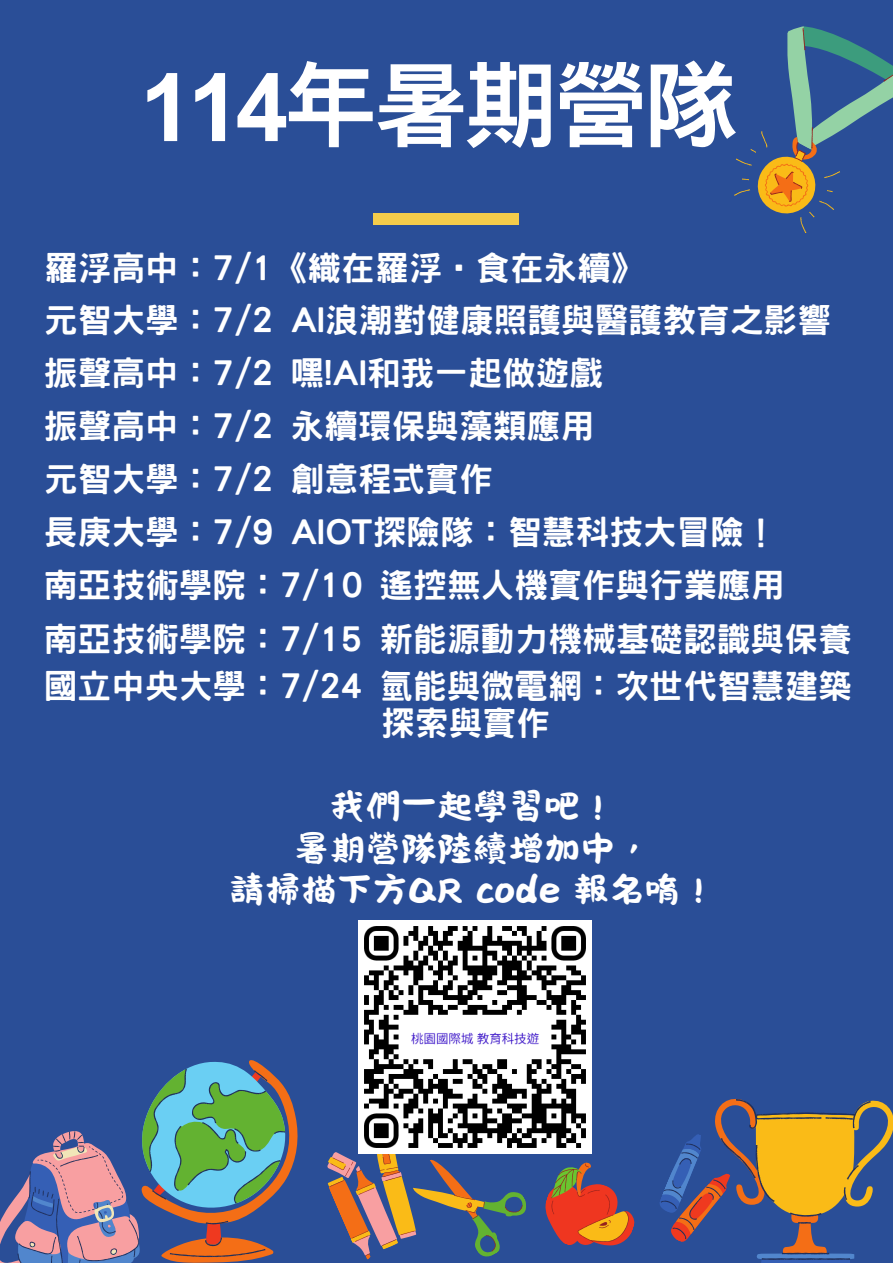
<style>
.page{position:relative;width:893px;height:1263px;background:#fff}
.page>*{position:absolute;margin:0;border:0;box-sizing:border-box;transform-origin:0 0}
.t1{font:700 94.57px "Arial Unicode MS";letter-spacing:-.05em;color:#fff}
.t2{font:39.75px/41.6px "Canva Duo TC";color:#fff;text-align:center}
.t3{font:800 33.75px "Han Wang Hei";color:#fff}
</style>
<div class="page">
<div style="left:0;top:0;width:892px;height:1262px;background:#2a4e97"></div>
<div style="left:373px;top:214px;width:146px;height:11px;background:#f4cc4b"></div>
<svg style="left:734px;top:14px;width:159px;height:227px"></svg>
<svg style="left:650px;top:1097px;width:243px;height:166px"></svg>
<svg style="left:0;top:1060px;width:297px;height:203px"></svg>
<svg style="left:317px;top:1131px;width:326px;height:132px"></svg>
<img style="left:359px;top:921px;width:232px;height:232px">
<p class="t1" style="left:140px;top:40px;width:590px">114年暑期營隊</p>
<h1 class="t3" style="left:44px;top:250px;width:602px">羅浮高中：7/1《織在羅浮‧食在永續》</h1>
<p class="t3" style="left:44px;top:303px;width:788px">元智大學：7/2 AI浪潮對健康照護與醫護教育之影響</p>
<p class="t3" style="left:44px;top:356px;width:561px">振聲高中：7/2 嘿!AI和我一起做遊戲</p>
<p class="t3" style="left:44px;top:409px;width:552px">振聲高中：7/2 永續環保與藻類應用</p>
<p class="t3" style="left:44px;top:462px;width:450px">元智大學：7/2 創意程式實作</p>
<p class="t3" style="left:44px;top:515px;width:735px">長庚大學：7/9 AIOT探險隊：智慧科技大冒險！</p>
<p class="t3" style="left:44px;top:568px;width:742px">南亞技術學院：7/10 遙控無人機實作與行業應用</p>
<p class="t3" style="left:44px;top:622px;width:809px">南亞技術學院：7/15 新能源動力機械基礎認識與保養</p>
<p class="t3" style="left:44px;top:669px;width:809px">國立中央大學：7/24 氫能與微電網：次世代智慧建築</p>
<p class="t3" style="left:381px;top:706px;width:170px">探索與實作</p>
<p class="t2" style="left:229px;top:785px;width:489px">我們一起學習吧！<br>暑期營隊陸續增加中，<br>請掃描下方QR code 報名唷！</p>
</div>
